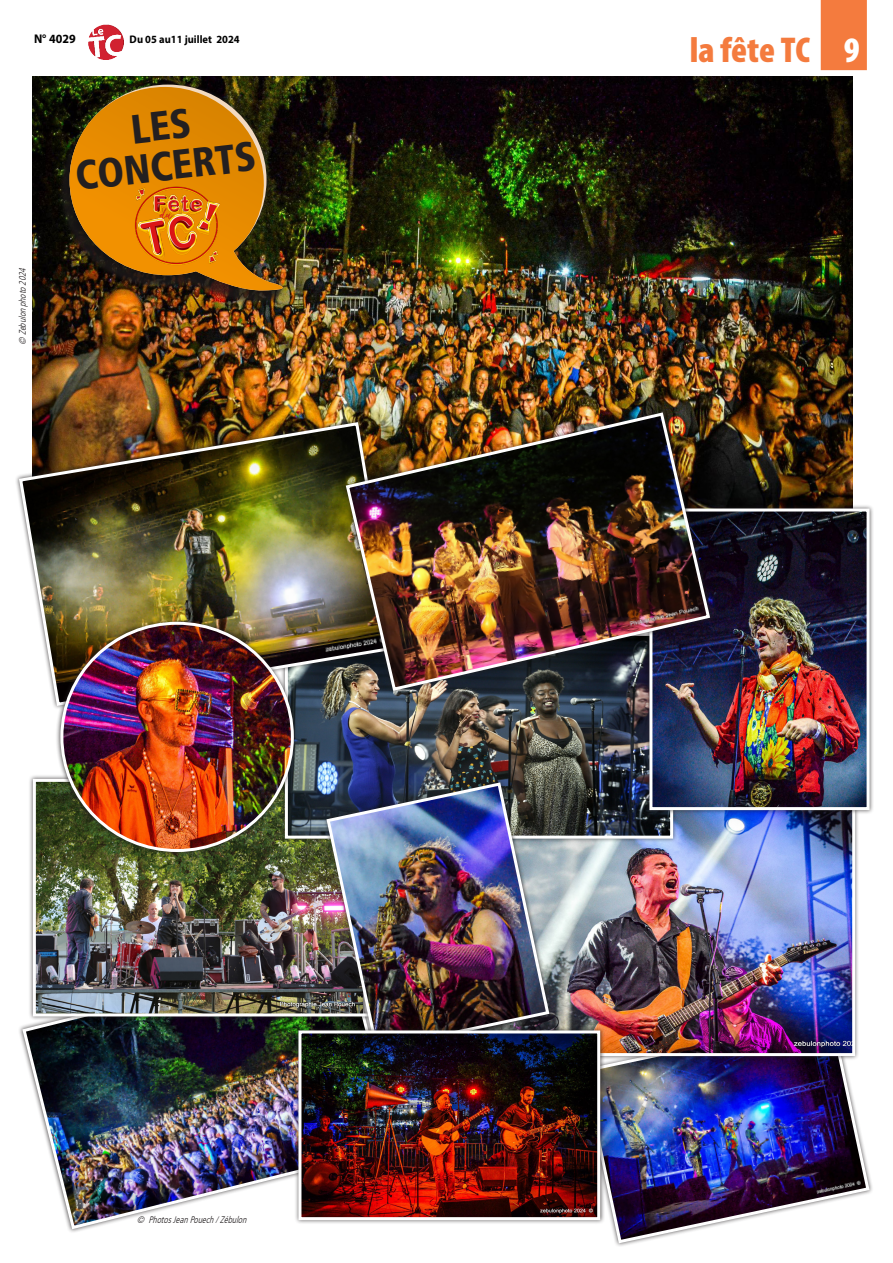
<style>
.page{position:relative;width:893px;height:1263px;background:#fff}
.page>*{position:absolute;margin:0;border:0;box-sizing:border-box;transform-origin:0 0}
._7_-_INTERTITRE{font:900 condensed 40.95px "Frutiger LT Std";color:#231f20;scale:.95 1}
.t1{font:900 condensed 36px "Myriad Pro";letter-spacing:-.005em;color:#f47b3e}
.t2{font:900 condensed 36px "Myriad Pro";color:#fff}
.t3{font:700 12.6px "Myriad Pro";color:#000;scale:.95 1}
.t4{font:700 10.95px "Myriad Pro";color:#000;scale:.95 1}
.auteur_photo{font:italic 300 condensed 9.45px "Frutiger LT";color:#231f20;scale:.95 1}
</style>
<div class="page">
<img style="left:88px;top:24px;width:35px;height:35px">
<div style="left:821px;top:0;width:46px;height:70px;background:#f47b3e"></div>
<img style="left:33px;top:76px;width:819px;height:428px">
<img style="left:605px;top:1060px;width:266px;height:185px">
<img style="left:21px;top:1021px;width:301px;height:210px">
<img style="left:553px;top:814px;width:298px;height:238px">
<div style="left:28px;top:774px;width:359px;height:247px;background:#231f20;opacity:.75"></div>
<img style="left:37px;top:783px;width:285px;height:229px">
<div style="left:33px;top:779px;width:349px;height:237px;border:3px solid #fff"></div>
<img style="left:298px;top:695px;width:371px;height:140px">
<div style="left:645px;top:504px;width:229px;height:310px;background:#231f20;opacity:.75"></div>
<img style="left:653px;top:512px;width:212px;height:294px">
<div style="left:649px;top:508px;width:220px;height:302px;border:3px solid #fff"></div>
<div style="left:58px;top:80px;width:229px;height:226px;background:#231f20;opacity:.75"></div>
<svg style="left:283px;top:87px;width:9px;height:204px;background:#221d09"></svg>
<img style="left:17px;top:420px;width:381px;height:288px">
<div style="left:342px;top:408px;width:372px;height:287px;background:#231f20;opacity:.75"></div>
<img style="left:344px;top:411px;width:368px;height:282px">
<div style="left:56px;top:617px;width:242px;height:239px;background:#231f20;opacity:.75"></div>
<img style="left:62px;top:623px;width:230px;height:227px">
<div style="left:322px;top:778px;width:231px;height:277px;background:#231f20;opacity:.75"></div>
<img style="left:325px;top:781px;width:226px;height:245px">
<div style="left:294px;top:1026px;width:311px;height:198px;background:#231f20;opacity:.75"></div>
<img style="left:302px;top:1034px;width:294px;height:182px">
<div style="left:298px;top:1030px;width:302px;height:190px;border:3px solid #fff"></div>
<img style="left:62px;top:85px;width:221px;height:216px">
<h3 class="t3" style="left:34px;top:31px;width:45px">N° 4029</h3>
<p class="t4" style="left:130px;top:32px;width:117px">Du 05 au11 juillet 2024</p>
<p class="t1" style="left:690px;top:27px;width:122px">la fête TC</p>
<p class="t2" style="left:844px;top:27px;width:17px">9</p>
<p class="auteur_photo" style="left:17px;top:345px;width:85px;rotate:-90deg">© Zebulonphoto2024</p>
<p class="_7_-_INTERTITRE" style="left:72px;top:153px;width:192px;rotate:-7deg">CONCERTS</p>
<p class="auteur_photo" style="left:137px;top:1215px;width:120px">© PhotosJeanPouech/Zébulon</p>
</div>
